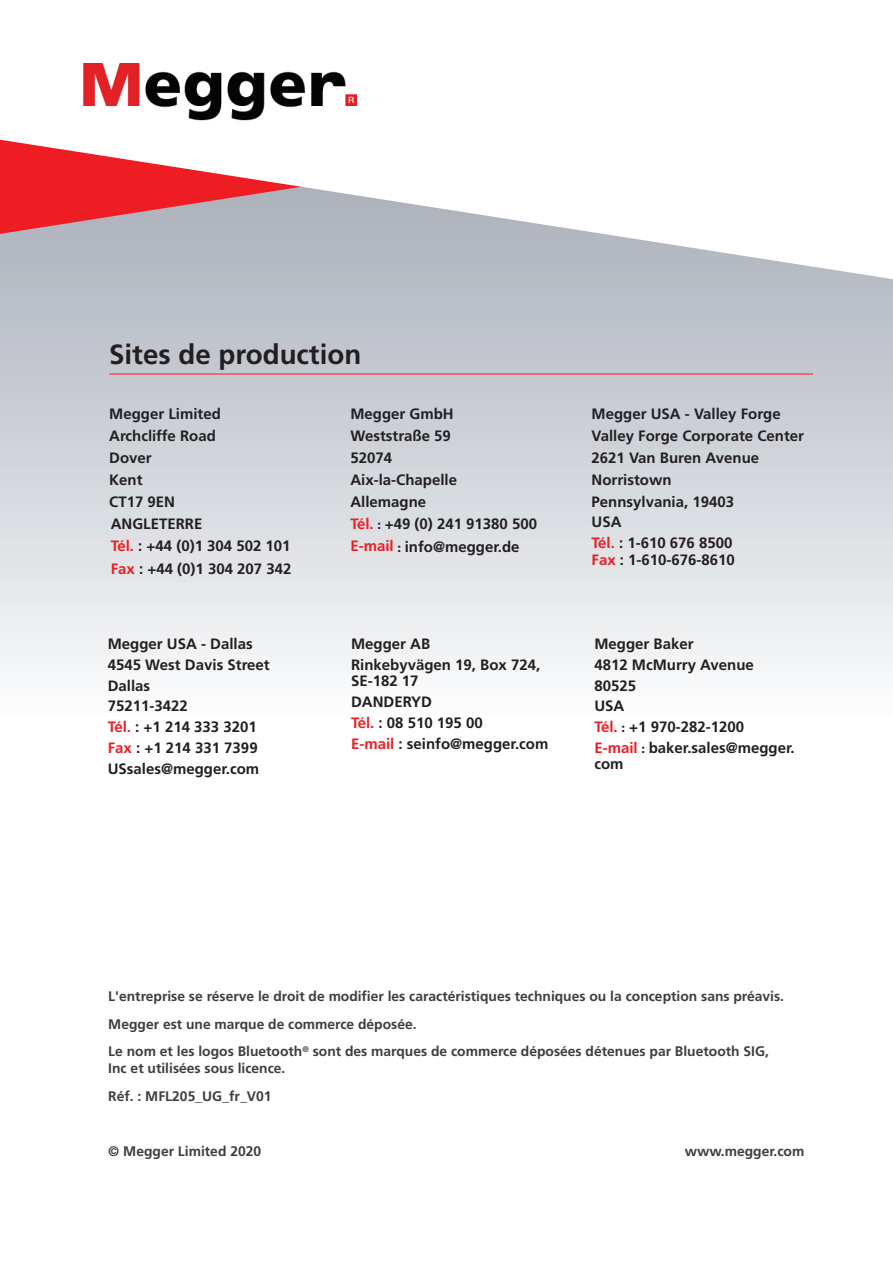
<style>
.page{position:relative;width:893px;height:1263px;background:#fff}
.page>*{position:absolute;margin:0;border:0;box-sizing:border-box;transform-origin:0 0}
.t1{font:700 27.75px "Frutiger LT Pro";color:#231f20}
.t2{font:700 15px/20.7px "Frutiger LT Pro";color:#231f20}
.t3{font:700 13.8px/27.8px "Frutiger LT Pro";color:#3e3e3f}
.s1{color:#ee1d23}
.s2{font-weight:900;font-size:12px}
</style>
<div class="page">
<svg style="left:0;top:279px;width:893px;height:385px;background:#d4d7dc"></svg>
<hr style="left:109px;top:374px;width:704px;height:1px;background:#ee1d23">
<svg style="left:0;top:139px;width:891px;height:140px"></svg>
<img style="left:28px;top:63px;width:373px;height:86px">
<h1 class="t1" style="left:109px;top:338px;width:254px">Sites de production</h1>
<p class="t2" style="left:109px;top:403px;width:184px;line-height:22px">Megger Limited<br>Archcliffe Road<br>Dover<br>Kent<br>CT17 9EN<br>ANGLETERRE<br><span class="s1">Tél.</span> : +44 (0)1 304 502 101<br><span class="s1">Fax</span> : +44 (0)1 304 207 342</p>
<p class="t2" style="left:350px;top:403px;width:188px;line-height:22px">Megger GmbH<br>Weststraße 59<br>52074<br>Aix-la-Chapelle<br>Allemagne<br><span class="s1">Tél.</span> <span class="s2">:</span> +49 (0) 241 91380 500<br><span class="s1">E-mail</span> <span class="s2">:</span> info@megger.de</p>
<p class="t2" style="left:591px;top:403px;width:214px;line-height:21.6px">Megger USA - Valley Forge<br>Valley Forge Corporate Center<br>2621 Van Buren Avenue<br>Norristown<br>Pennsylvania, 19403<br>USA<br><span class="s1">Tél.</span> : 1-610 676 8500</p>
<p class="t2" style="left:591px;top:549px;width:145px"><span class="s1">Fax</span> : 1-610-676-8610</p>
<p class="t2" style="left:108px;top:633px;width:164px">Megger USA - Dallas<br>4545 West Davis Street<br>Dallas<br>75211-3422<br><span class="s1">Tél.</span> : +1 214 333 3201<br><span class="s1">Fax</span> : +1 214 331 7399<br>USsales@megger.com</p>
<p class="t2" style="left:351px;top:633px;width:191px">Megger AB<br>Rinkebyvägen 19, Box 724,</p>
<p class="t2" style="left:351px;top:671px;width:199px">SE-182 17<br>DANDERYD<br><span class="s1">Tél.</span> : 08 510 195 00<br><span class="s1">E-mail</span> : seinfo@megger.com</p>
<p class="t2" style="left:594px;top:633px;width:202px">Megger Baker<br>4812 McMurry Avenue<br>80525<br>USA<br><span class="s1">Tél.</span> <span class="s2">:</span> +1 970-282-1200<br><span class="s1">E-mail</span> <span class="s2">:</span> baker.sales@megger.</p>
<p class="t2" style="left:594px;top:754px;width:31px">com</p>
<p class="t3" style="left:108px;top:982px;width:677px">L'entreprise se réserve le droit de modifier les caractéristiques techniques ou la conception sans préavis.<br>Megger est une marque de commerce déposée.<br>Le nom et les logos Bluetooth<sup>®</sup> sont des marques de commerce déposées détenues par Bluetooth SIG,</p>
<p class="t3" style="left:108px;top:1054px;width:179px">Inc et utilisées sous licence.<br>Réf. : MFL205_UG_fr_V01</p>
<p class="t3" style="left:108px;top:1137px;width:154px">© Megger Limited 2020</p>
<p class="t3" style="left:685px;top:1137px;width:121px">www.megger.com</p>
</div>
